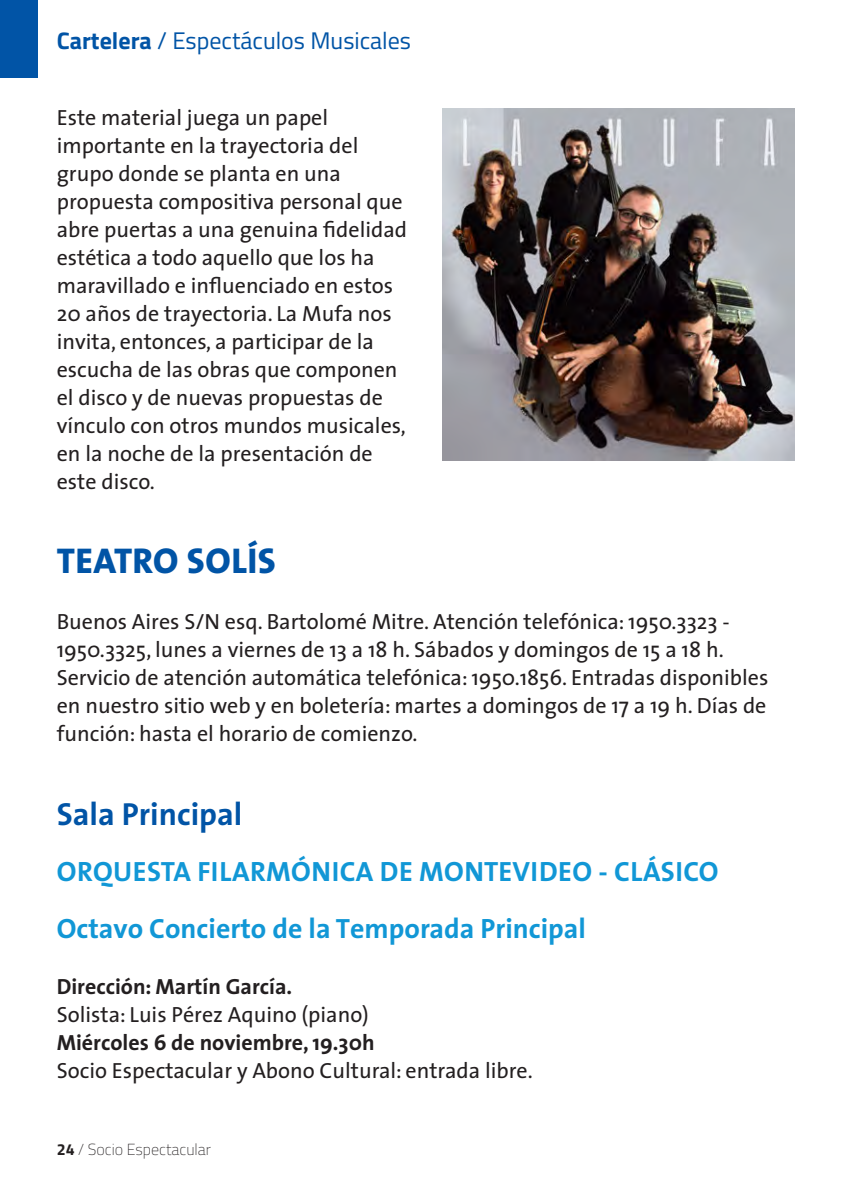
<style>
.page{position:relative;width:851px;height:1191px;background:#fff}
.page>*{position:absolute;margin:0;border:0;box-sizing:border-box;transform-origin:0 0}
.t1{font:800 36px "The Sans";letter-spacing:.01em;color:#0154a6}
.t2{font:700 32px "The Sans";color:#0154a6}
.t3{font:700 28px "The Sans";color:#1197d6}
.t4{font:24px "Titillium Web";color:#0154a6}
.t5{font:22px/28px "The Sans";color:#231f20}
.t6{font:700 22px "The Sans";color:#231f20}
.t7{font:200 16px "Titillium Web";color:#231f20}
.s1{font-weight:700}
</style>
<div class="page">
<div style="left:0;top:0;width:38px;height:77px;background:#0154a6"></div>
<img style="left:442px;top:109px;width:352px;height:351px">
<p class="t4" style="left:57px;top:23px;width:356px"><span class="s1">Cartelera</span> / Espectáculos Musicales</p>
<p class="t5" style="left:57px;top:103px;width:352px">Este material juega un papel importante en la trayectoria del grupo donde se planta en una propuesta compositiva personal que abre puertas a una genuina fidelidad estética a todo aquello que los ha maravillado e influenciado en estos<br>20 años de trayectoria. La Mufa nos invita, entonces, a participar de la escucha de las obras que componen el disco y de nuevas propuestas de vínculo con otros mundos musicales, en la noche de la presentación de este disco.</p>
<p class="t1" style="left:57px;top:531px;width:220px">TEATRO SOLÍS</p>
<p class="t5" style="left:57px;top:607px;width:713px">Buenos Aires S/N esq. Bartolomé Mitre. Atención telefónica: 1950.3323 - 1950.3325, lunes a viernes de 13 a 18 h. Sábados y domingos de 15 a 18 h.<br>Servicio de atención automática telefónica: 1950.1856. Entradas disponibles en nuestro sitio web y en boletería: martes a domingos de 17 a 19 h. Días de función: hasta el horario de comienzo.</p>
<p class="t2" style="left:57px;top:788px;width:187px">Sala Principal</p>
<p class="t3" style="left:57px;top:848px;width:663px">ORQUESTA FILARMÓNICA DE MONTEVIDEO - CLÁSICO</p>
<p class="t3" style="left:57px;top:904px;width:530px">Octavo Concierto de la Temporada Principal</p>
<p class="t6" style="left:57px;top:967px;width:237px">Dirección: Martín García.</p>
<p class="t5" style="left:57px;top:999px;width:313px">Solista: Luis Pérez Aquino (piano)</p>
<p class="t6" style="left:57px;top:1023px;width:319px">Miércoles 6 de noviembre, 19.30h</p>
<p class="t5" style="left:57px;top:1055px;width:477px">Socio Espectacular y Abono Cultural: entrada libre.</p>
<p class="t7" style="left:57px;top:1138px;width:156px"><span class="s1">24</span> / Socio Espectacular</p>
</div>
